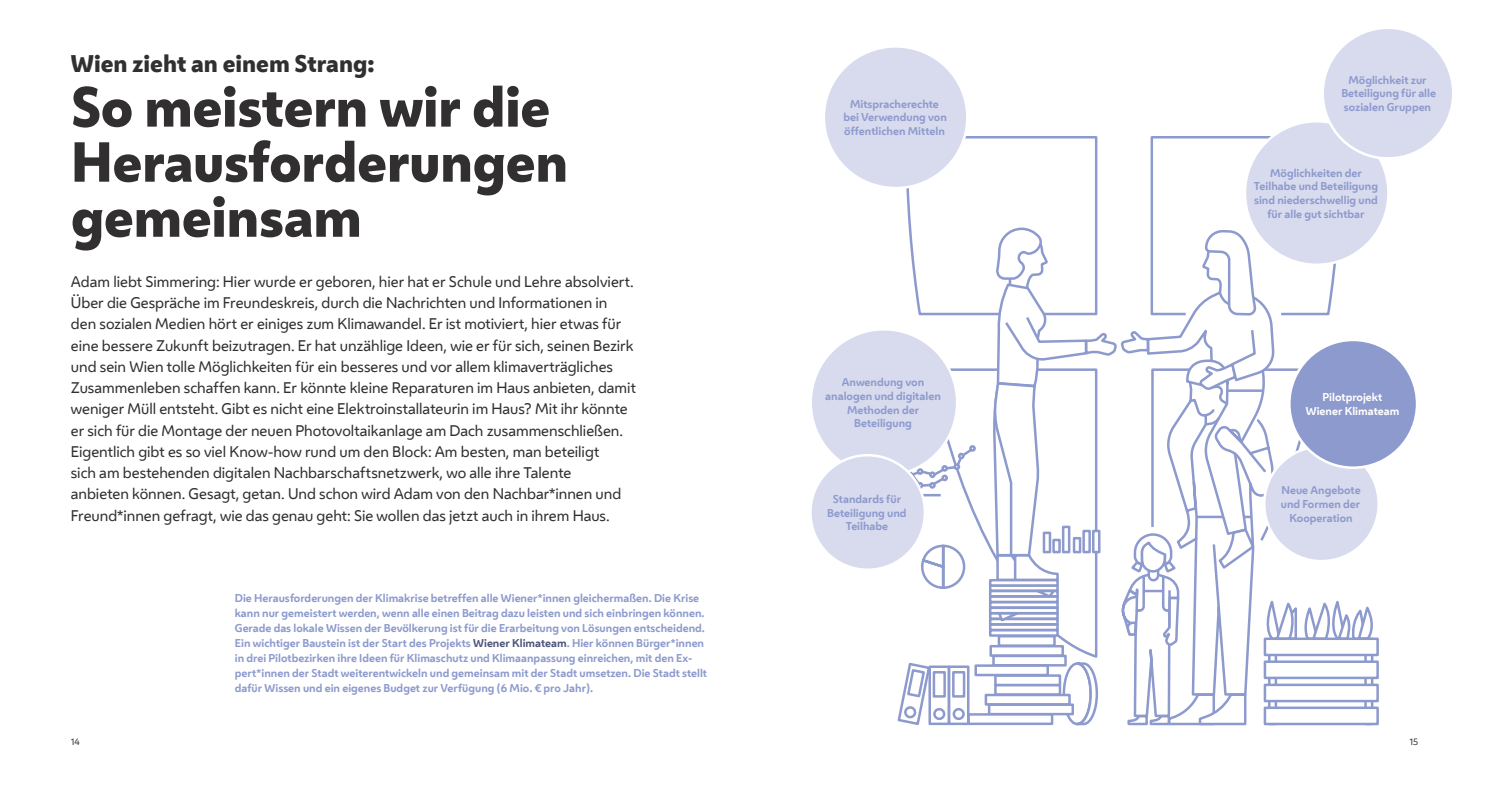
<style>
.page{position:relative;width:1489px;height:798px;background:#fff}
.page>*{position:absolute;margin:0;border:0;box-sizing:border-box;transform-origin:0 0}
.t1{font:800 52.5px/55px "Wiener Melange";letter-spacing:-.01em;color:#312f30}
.t2{font:800 22.5px "Wiener Melange";color:#312f30}
.t3{font:14.38px/21.2px "Wiener Melange";letter-spacing:-.005em;color:#312f30}
.t4{font:700 10.62px/13.8px "Wiener Melange";color:#8d9acd;text-align:center}
.t5{font:700 10.62px/13.8px "Wiener Melange";color:#fff;text-align:center}
.t6{font:8.75px "Wiener Melange";color:#312f30}
.s1{color:#4e557c}
</style>
<div class="page">
<svg style="left:906px;top:136px;width:192px;height:521px"></svg>
<svg style="left:984px;top:693px;width:7px;height:12px"></svg>
<div style="left:987px;top:703px;width:86px;height:12px;background:#d2d7eb;border:2px solid #8d9acd"></div>
<svg style="left:969px;top:712px;width:22px;height:12px"></svg>
<svg style="left:989px;top:644px;width:2px;height:12px"></svg>
<div style="left:974px;top:664px;width:74px;height:12px;background:#fff;border:2px solid #8d9acd"></div>
<svg style="left:907px;top:445px;width:68px;height:52px"></svg>
<svg style="left:919px;top:543px;width:47px;height:47px"></svg>
<svg style="left:988px;top:589px;width:3px;height:6px"></svg>
<svg style="left:988px;top:595px;width:3px;height:5px"></svg>
<svg style="left:988px;top:600px;width:3px;height:6px"></svg>
<svg style="left:988px;top:578px;width:3px;height:8px"></svg>
<svg style="left:988px;top:606px;width:3px;height:6px"></svg>
<svg style="left:988px;top:612px;width:3px;height:5px"></svg>
<svg style="left:988px;top:617px;width:3px;height:6px"></svg>
<svg style="left:988px;top:623px;width:3px;height:5px"></svg>
<svg style="left:988px;top:628px;width:3px;height:8px"></svg>
<svg style="left:931px;top:665px;width:16px;height:59px"></svg>
<svg style="left:934px;top:709px;width:10px;height:9px"></svg>
<div style="left:933px;top:707px;width:12px;height:12px;border:2px solid #8d9acd;border-radius:50%"></div>
<svg style="left:932px;top:670px;width:13px;height:27px"></svg>
<svg style="left:897px;top:662px;width:34px;height:64px"></svg>
<svg style="left:947px;top:665px;width:22px;height:59px"></svg>
<svg style="left:953px;top:709px;width:10px;height:9px"></svg>
<div style="left:952px;top:707px;width:12px;height:12px;border:2px solid #8d9acd;border-radius:50%"></div>
<div style="left:952px;top:670px;width:13px;height:27px;background:#fff;border:2px solid #8d9acd"></div>
<svg style="left:991px;top:224px;width:385px;height:502px"></svg>
<div style="left:823px;top:46px;width:144px;height:142px;background:#d8dbee;border-radius:50%"></div>
<div style="left:810px;top:329px;width:147px;height:146px;background:#d8dbee;border-radius:50%"></div>
<div style="left:810px;top:455px;width:114px;height:114px;background:#d8dbee;border-radius:50%"></div>
<div style="left:809px;top:454px;width:117px;height:116px;border:2px solid #fff;border-radius:50%"></div>
<div style="left:1244px;top:121px;width:144px;height:144px;background:#d8dbee;border-radius:50%"></div>
<div style="left:1264px;top:446px;width:114px;height:115px;background:#d8dbee;border-radius:50%"></div>
<div style="left:1289px;top:340px;width:127px;height:127px;background:#8d9acd;border-radius:50%"></div>
<div style="left:1322px;top:28px;width:130px;height:130px;background:#d8dbee;border-radius:50%"></div>
<h2 class="t2" style="left:71px;top:48px;width:305px">Wien zieht an einem Strang:</h2>
<h1 class="t1" style="left:71px;top:80px;width:498px">So meistern wir die<br>Herausforderungen gemeinsam</h1>
<p class="t3" style="left:71px;top:270px;width:566px">Adam liebt Simmering: Hier wurde er geboren, hier hat er Schule und Lehre absolviert.<br>Über die Gespräche im Freundeskreis, durch die Nachrichten und Informationen in den sozialen Medien hört er einiges zum Klimawandel. Er ist motiviert, hier etwas für eine bessere Zukunft beizutragen. Er hat unzählige Ideen, wie er für sich, seinen Bezirk und sein Wien tolle Möglichkeiten für ein besseres und vor allem klimaverträgliches Zusammenleben schaffen kann. Er könnte kleine Reparaturen im Haus anbieten, damit weniger Müll entsteht. Gibt es nicht eine Elektroinstallateurin im Haus? Mit ihr könnte er sich für die Montage der neuen Photovoltaikanlage am Dach zusammenschließen.<br>Eigentlich gibt es so viel Know-how rund um den Block: Am besten, man beteiligt<br>sich am bestehenden digitalen Nachbarschaftsnetzwerk, wo alle ihre Talente<br>anbieten können. Gesagt, getan. Und schon wird Adam von den Nachbar*innen und Freund*innen gefragt, wie das genau geht: Sie wollen das jetzt auch in ihrem Haus.</p>
<p class="t4" style="left:235px;top:589px;width:474px;line-height:15px;text-align:left">Die Herausforderungen der Klimakrise betreffen alle Wiener*innen gleichermaßen. Die Krise kann nur gemeistert werden, wenn alle einen Beitrag dazu leisten und sich einbringen können.<br>Gerade das lokale Wissen der Bevölkerung ist für die Erarbeitung von Lösungen entscheidend.<br>Ein wichtiger Baustein ist der Start des Projekts <span class="s1">Wiener Klimateam</span>. Hier können Bürger*innen in drei Pilotbezirken ihre Ideen für Klimaschutz und Klimaanpassung einreichen, mit den Ex&shy;pert*innen der Stadt weiterentwickeln und gemeinsam mit der Stadt umsetzen. Die Stadt stellt dafür Wissen und ein eigenes Budget zur Verfügung (6 Mio. € pro Jahr).</p>
<p class="t4" style="left:843px;top:96px;width:105px">Mitspracherechte bei Verwendung von öffentlichen Mitteln</p>
<p class="t4" style="left:825px;top:374px;width:117px">Anwendung von analogen und digitalen<br>Methoden der<br>Beteiligung</p>
<p class="t4" style="left:827px;top:491px;width:81px">Standards für<br>Beteiligung und<br>Teilhabe</p>
<p class="t4" style="left:1341px;top:72px;width:96px">Möglichkeit zur<br>Beteiligung für alle sozialen Gruppen</p>
<p class="t4" style="left:1253px;top:165px;width:126px">Möglichkeiten der<br>Teilhabe und Beteiligung sind niederschwellig und für alle gut sichtbar</p>
<p class="t5" style="left:1305px;top:389px;width:95px">Pilotprojekt<br>Wiener Klimateam</p>
<p class="t4" style="left:1280px;top:482px;width:81px">Neue Angebote und Formen der<br>Kooperation</p>
<p class="t6" style="left:71px;top:734px;width:10px">14</p>
<p class="t6" style="left:1409px;top:734px;width:10px">15</p>
</div>
